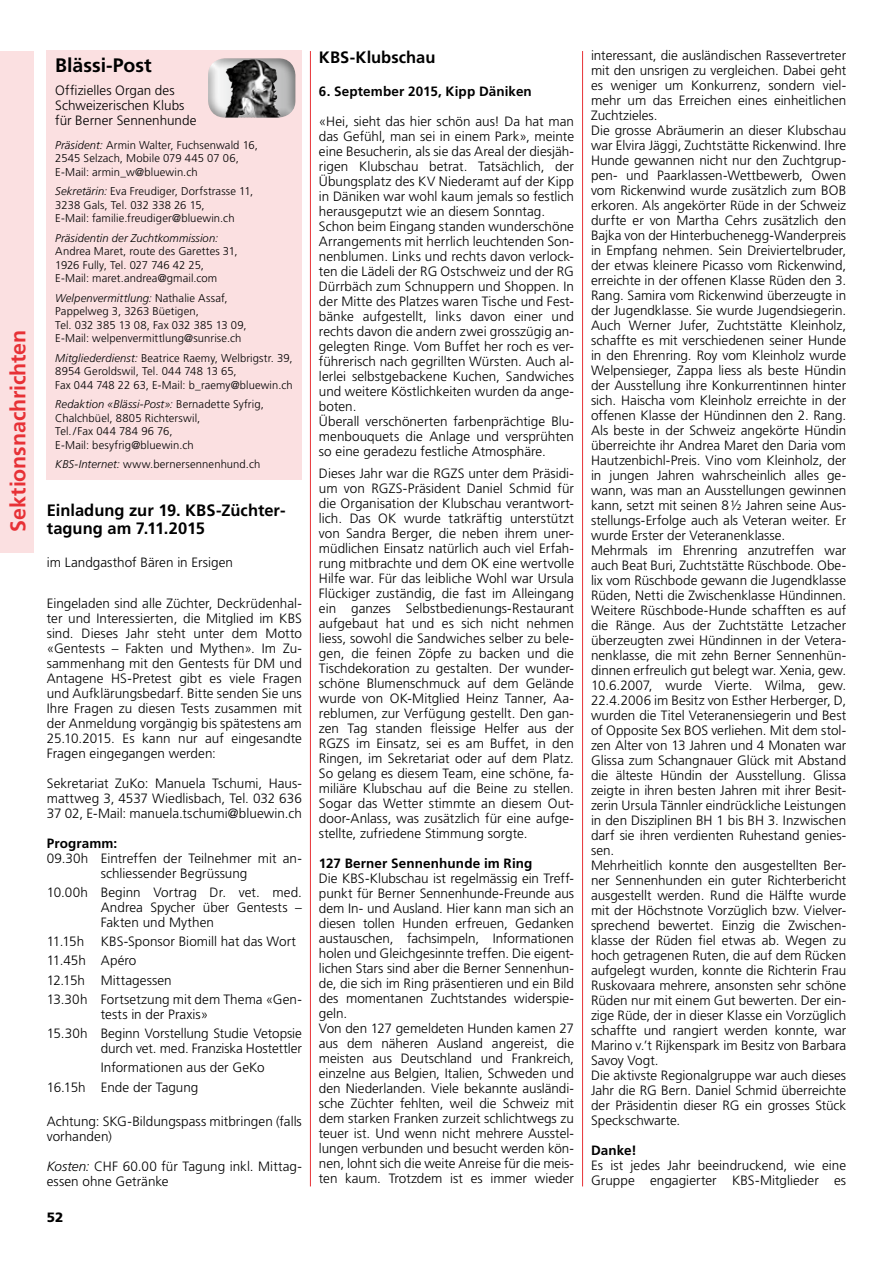
<style>
.page{position:relative;width:893px;height:1263px;background:#fff}
.page>*{position:absolute;margin:0;border:0;box-sizing:border-box;transform-origin:0 0}
.t1{font:700 21.3px "Frutiger LT Std";letter-spacing:-.005em;color:#e73136}
.t2{font:700 19.5px "Frutiger LT Std";color:#000}
.t3{font:700 16.5px/18px "Frutiger LT Std";color:#000}
.t4{font:300 13.5px/15px "Frutiger LT Std";color:#000}
.t5{font:700 13.5px "Frutiger LT Std";letter-spacing:.01em;color:#000}
.t6{font:900 13.5px "Frutiger LT Std";color:#000}
.t7{font:300 11.25px/13.5px "Frutiger LT Std";letter-spacing:.01em;color:#000}
.t8{font:italic 300 11.25px "Frutiger LT Std";letter-spacing:.005em;color:#000}
.s1{font-style:italic}
</style>
<div class="page">
<div style="left:0;top:51px;width:34px;height:502px;background:#fbe0e1"></div>
<div style="left:47px;top:50px;width:255px;height:430px;background:#fbe0e1"></div>
<div style="left:206px;top:57px;width:90px;height:61px;background:#000;opacity:.5"></div>
<hr style="left:310px;top:51px;width:1px;height:1135px;background:#e73136">
<hr style="left:582px;top:51px;width:1px;height:1135px;background:#e73136">
<h1 class="t1" style="left:6px;top:531px;width:203px;rotate:-90deg">Sektionsnachrichten</h1>
<h2 class="t2" style="left:55px;top:54px;width:98px">Blässi-Post</h2>
<p class="t4" style="left:55px;top:83px;width:143px">Offizielles Organ des<br>Schweizerischen Klubs für Berner Sennenhunde</p>
<p class="t7" style="left:55px;top:138px;width:204px"><span class="s1">Präsident:</span> Armin Walter, Fuchsenwald 16,<br>2545 Selzach, Mobile 079 445 07 06,<br>E-Mail: armin_w@bluewin.ch</p>
<p class="t7" style="left:55px;top:185px;width:200px"><span class="s1">Sekretärin:</span> Eva Freudiger, Dorfstrasse 11,<br>3238 Gals, Tel. 032 338 26 15,<br>E-Mail: familie.freudiger@bluewin.ch</p>
<p class="t8" style="left:55px;top:231px;width:164px">Präsidentin der Zuchtkommission:</p>
<p class="t7" style="left:55px;top:245px;width:184px">Andrea Maret, route des Garettes 31,<br>1926 Fully, Tel. 027 746 42 25,<br>E-Mail: maret.andrea@gmail.com</p>
<p class="t7" style="left:55px;top:291px;width:193px"><span class="s1">Welpenvermittlung:</span> Nathalie Assaf, Pappelweg 3, 3263 Büetigen,<br>Tel. 032 385 13 08, Fax 032 385 13 09, E-Mail: welpenvermittlung@sunrise.ch</p>
<p class="t7" style="left:55px;top:351px;width:239px"><span class="s1">Mitgliederdienst:</span> Beatrice Raemy, Welbrigstr. 39,<br>8954 Geroldswil, Tel. 044 748 13 65,<br>Fax 044 748 22 63, E-Mail: b_raemy@bluewin.ch</p>
<p class="t7" style="left:55px;top:398px;width:210px"><span class="s1">Redaktion «Blässi-Post»:</span> Bernadette Syfrig, Chalchbüel, 8805 Richterswil,<br>Tel./Fax 044 784 96 76,<br>E-Mail: besyfrig@bluewin.ch</p>
<p class="t7" style="left:55px;top:458px;width:207px"><span class="s1">KBS-Internet:</span> www.bernersennenhund.ch</p>
<p class="t3" style="left:47px;top:501px;width:239px">Einladung zur 19. KBS-Züchter&shy;tagung am 7.11.2015</p>
<p class="t4" style="left:47px;top:555px;width:188px">im Landgasthof Bären in Ersigen</p>
<p class="t4" style="left:47px;top:596px;width:257px;text-align:justify">Eingeladen sind alle Züchter, Deckrüdenhal&shy;ter und Interessierten, die Mitglied im KBS sind. Dieses Jahr steht unter dem Motto «Gentests – Fakten und Mythen». Im Zu&shy;sammenhang mit den Gentests für DM und Antagene HS-Pretest gibt es viele Fragen und Aufklärungsbedarf. Bitte senden Sie uns Ihre Fragen zu diesen Tests zusammen mit der Anmeldung vorgängig bis spätestens am 25.10.2015. Es kann nur auf eingesandte Fragen eingegangen werden:</p>
<p class="t4" style="left:47px;top:776px;width:257px;text-align:justify">Sekretariat ZuKo: Manuela Tschumi, Haus&shy;mattweg 3, 4537 Wiedlisbach, Tel. 032 636<br>37 02, E-Mail: manuela.tschumi@bluewin.ch</p>
<p class="t5" style="left:47px;top:835px;width:72px">Programm:</p>
<p class="t4" style="left:47px;top:851px;width:257px;text-align:center">09.30h Eintreffen der Teilnehmer mit an&shy;schliessender Begrüssung</p>
<p class="t4" style="left:101px;top:885px;width:203px;text-align:justify;text-indent:-54px">10.00h Beginn Vortrag Dr. vet. med.<br>Andrea Spycher über Gentests – Fakten und Mythen</p>
<p class="t4" style="left:47px;top:932px;width:257px;line-height:19.2px">11.15h KBS-Sponsor Biomill hat das Wort<br>11.45h Apéro<br>12.15h Mittagessen<br>13.30h Fortsetzung mit dem Thema «Gen-</p>
<p class="t4" style="left:47px;top:1005px;width:257px;line-height:19.2px;text-indent:54px">tests in der Praxis»<br>15.30h Beginn Vorstellung Studie Vetopsie</p>
<p class="t4" style="left:101px;top:1041px;width:203px">durch vet. med. Franziska Hostettler</p>
<p class="t4" style="left:101px;top:1060px;width:166px">Informationen aus der GeKo</p>
<p class="t4" style="left:47px;top:1080px;width:153px">16.15h Ende der Tagung</p>
<p class="t4" style="left:47px;top:1114px;width:257px">Achtung: SKG-Bildungspass mitbringen (falls vorhanden)</p>
<p class="t4" style="left:47px;top:1159px;width:257px"><span class="s1">Kosten:</span> CHF 60.00 für Tagung inkl. Mittag&shy;essen ohne Getränke</p>
<p class="t6" style="left:47px;top:1209px;width:18px">52</p>
<p class="t3" style="left:319px;top:48px;width:118px">KBS-Klubschau</p>
<p class="t5" style="left:319px;top:83px;width:214px">6. September 2015, Kipp Däniken</p>
<p class="t4" style="left:319px;top:114px;width:257px">«Hei, sieht das hier schön aus! Da hat man das Gefühl, man sei in einem Park», meinte eine Besucherin, als sie das Areal der diesjäh&shy;rigen Klubschau betrat. Tatsächlich, der Übungsplatz des KV Niederamt auf der Kipp in Däniken war wohl kaum jemals so festlich herausgeputzt wie an diesem Sonntag.<br>Schon beim Eingang standen wunderschöne Arrangements mit herrlich leuchtenden Son&shy;nenblumen. Links und rechts davon verlock&shy;ten die Lädeli der RG Ostschweiz und der RG Dürrbäch zum Schnuppern und Shoppen. In der Mitte des Platzes waren Tische und Fest&shy;bänke aufgestellt, links davon einer und rechts davon die andern zwei grosszügig an&shy;gelegten Ringe. Vom Buffet her roch es ver&shy;führerisch nach gegrillten Würsten. Auch al&shy;lerlei selbstgebackene Kuchen, Sandwiches und weitere Köstlichkeiten wurden da ange&shy;boten.<br>Überall verschönerten farbenprächtige Blu&shy;menbouquets die Anlage und versprühten so eine geradezu festliche Atmosphäre.</p>
<p class="t4" style="left:319px;top:466px;width:257px;text-align:justify">Dieses Jahr war die RGZS unter dem Präsidi&shy;um von RGZS-Präsident Daniel Schmid für die Organisation der Klubschau verantwort&shy;lich. Das OK wurde tatkräftig unterstützt von Sandra Berger, die neben ihrem uner&shy;müdlichen Einsatz natürlich auch viel Erfah&shy;rung mitbrachte und dem OK eine wertvolle Hilfe war. Für das leibliche Wohl war Ursula Flückiger zuständig, die fast im Alleingang ein ganzes Selbstbedienungs-Restaurant aufgebaut hat und es sich nicht nehmen liess, sowohl die Sandwiches selber zu bele&shy;gen, die feinen Zöpfe zu backen und die Tischdekoration zu gestalten. Der wunder&shy;schöne Blumenschmuck auf dem Gelände wurde von OK-Mitglied Heinz Tanner, Aa&shy;reblumen, zur Verfügung gestellt. Den gan&shy;zen Tag standen fleissige Helfer aus der RGZS im Einsatz, sei es am Buffet, in den Ringen, im Sekretariat oder auf dem Platz.<br>So gelang es diesem Team, eine schöne, fa&shy;miliäre Klubschau auf die Beine zu stellen.<br>Sogar das Wetter stimmte an diesem Out&shy;door-Anlass, was zusätzlich für eine aufge&shy;stellte, zufriedene Stimmung sorgte.</p>
<p class="t5" style="left:319px;top:855px;width:215px">127 Berner Sennenhunde im Ring</p>
<p class="t4" style="left:319px;top:871px;width:257px">Die KBS-Klubschau ist regelmässig ein Treff&shy;punkt für Berner Sennenhunde-Freunde aus dem In- und Ausland. Hier kann man sich an diesen tollen Hunden erfreuen, Gedanken austauschen, fachsimpeln, Informationen holen und Gleichgesinnte treffen. Die eigent&shy;lichen Stars sind aber die Berner Sennenhun&shy;de, die sich im Ring präsentieren und ein Bild des momentanen Zuchtstandes widerspie&shy;geln.<br>Von den 127 gemeldeten Hunden kamen 27 aus dem näheren Ausland angereist, die meisten aus Deutschland und Frankreich, einzelne aus Belgien, Italien, Schweden und den Niederlanden. Viele bekannte ausländi&shy;sche Züchter fehlten, weil die Schweiz mit dem starken Franken zurzeit schlichtwegs zu teuer ist. Und wenn nicht mehrere Ausstel&shy;lungen verbunden und besucht werden kön&shy;nen, lohnt sich die weite Anreise für die meis&shy;ten kaum. Trotzdem ist es immer wieder</p>
<p class="t4" style="left:591px;top:48px;width:257px">interessant, die ausländischen Rassevertreter mit den unsrigen zu vergleichen. Dabei geht es weniger um Konkurrenz, sondern viel&shy;mehr um das Erreichen eines einheitlichen Zuchtzieles.<br>Die grosse Abräumerin an dieser Klubschau war Elvira Jäggi, Zuchtstätte Rickenwind. Ihre Hunde gewannen nicht nur den Zuchtgrup&shy;pen- und Paarklassen-Wettbewerb, Owen vom Rickenwind wurde zusätzlich zum BOB erkoren. Als angekörter Rüde in der Schweiz durfte er von Martha Cehrs zusätzlich den Bajka von der Hinterbuchenegg-Wanderpreis in Empfang nehmen. Sein Dreiviertelbruder, der etwas kleinere Picasso vom Rickenwind, erreichte in der offenen Klasse Rüden den 3.<br>Rang. Samira vom Rickenwind überzeugte in der Jugendklasse. Sie wurde Jugendsiegerin.<br>Auch Werner Jufer, Zuchtstätte Kleinholz, schaffte es mit verschiedenen seiner Hunde in den Ehrenring. Roy vom Kleinholz wurde Welpensieger, Zappa liess als beste Hündin der Ausstellung ihre Konkurrentinnen hinter sich. Haischa vom Kleinholz erreichte in der offenen Klasse der Hündinnen den 2. Rang.<br>Als beste in der Schweiz angekörte Hündin überreichte ihr Andrea Maret den Daria vom Hautzenbichl-Preis. Vino vom Kleinholz, der in jungen Jahren wahrscheinlich alles ge&shy;wann, was man an Ausstellungen gewinnen kann, setzt mit seinen 8½ Jahren seine Aus&shy;stellungs-Erfolge auch als Veteran weiter. Er wurde Erster der Veteranenklasse.<br>Mehrmals im Ehrenring anzutreffen war auch Beat Buri, Zuchtstätte Rüschbode. Obe&shy;lix vom Rüschbode gewann die Jugendklasse Rüden, Netti die Zwischenklasse Hündinnen.<br>Weitere Rüschbode-Hunde schafften es auf die Ränge. Aus der Zuchtstätte Letzacher überzeugten zwei Hündinnen in der Vetera&shy;nenklasse, die mit zehn Berner Sennenhün&shy;dinnen erfreulich gut belegt war. Xenia, gew.<br>10.6.2007, wurde Vierte. Wilma, gew.<br>22.4.2006 im Besitz von Esther Herberger, D, wurden die Titel Veteranensiegerin und Best of Opposite Sex BOS verliehen. Mit dem stol&shy;zen Alter von 13 Jahren und 4 Monaten war Glissa zum Schangnauer Glück mit Abstand die älteste Hündin der Ausstellung. Glissa zeigte in ihren besten Jahren mit ihrer Besit&shy;zerin Ursula Tännler eindrückliche Leistungen in den Disziplinen BH 1 bis BH 3. Inzwischen darf sie ihren verdienten Ruhestand genies&shy;sen.<br>Mehrheitlich konnte den ausgestellten Ber&shy;ner Sennenhunden ein guter Richterbericht ausgestellt werden. Rund die Hälfte wurde mit der Höchstnote Vorzüglich bzw. Vielver&shy;sprechend bewertet. Einzig die Zwischen&shy;klasse der Rüden fiel etwas ab. Wegen zu hoch getragenen Ruten, die auf dem Rücken aufgelegt wurden, konnte die Richterin Frau Ruskovaara mehrere, ansonsten sehr schöne Rüden nur mit einem Gut bewerten. Der ein&shy;zige Rüde, der in dieser Klasse ein Vorzüglich schaffte und rangiert werden konnte, war Marino v.’t Rijkenspark im Besitz von Barbara Savoy Vogt.<br>Die aktivste Regionalgruppe war auch dieses Jahr die RG Bern. Daniel Schmid überreichte der Präsidentin dieser RG ein grosses Stück Speckschwarte.</p>
<p class="t5" style="left:591px;top:1143px;width:47px">Danke!</p>
<p class="t4" style="left:591px;top:1158px;width:257px">Es ist jedes Jahr beeindruckend, wie eine<br>Gruppe engagierter KBS-Mitglieder es</p>
</div>
